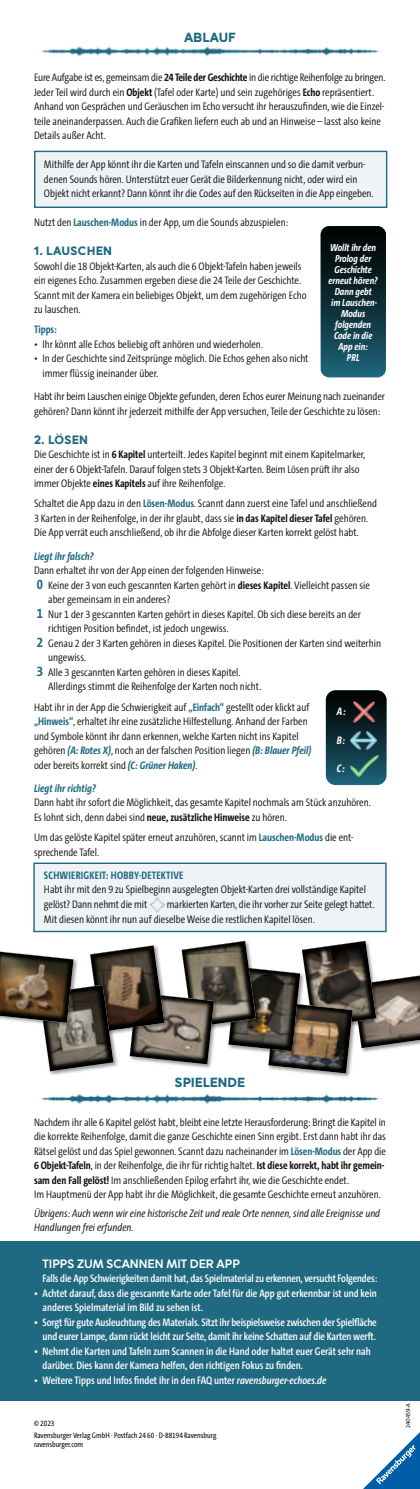
<style>
.page{position:relative;width:420px;height:1489px;background:#fff}
.page>*{position:absolute;margin:0;border:0;box-sizing:border-box;transform-origin:0 0}
.t1{font:900 12px "Sentic Text";color:#1f6981}
.t2{font:300 11px/14.5px "The Sans Cd LF4";color:#11110f}
.t3{font:600 11px/14.5px "The Sans Cd LF6";letter-spacing:-.01em;color:#fff}
.t4{font:italic 300 11px/14.5px "The Sans Cd LF4";color:#11110f}
.t5{font:700 11px "The Sans Cd LF7";letter-spacing:-.005em;color:#11110f}
.t6{font:700 11px "The Sans Cd LF7";letter-spacing:.02em;color:#1f6981}
.t7{font:italic 700 11px "The Sans Cd LF7";letter-spacing:.005em;color:#1f6981}
.t8{font:700 11px "Sentic Display";color:#fff}
.t9{font:900 11px "Sentic Text";letter-spacing:.02em;color:#1f6981}
.t10{font:italic 700 11px "The Sans Cd LF7";color:#fff}
.t11{font:italic 700 10.2px/11px "The Sans Cd LF7";color:#fff;text-align:center}
.t12{font:8px/12.1px "The Sans Cd LF5 Plain";color:#11110f}
.t13{font:6px "The Sans C4 s";color:#11110f}
.s1{font-family:"The Sans Cd LF7";font-weight:700}
.s2{font-family:"The Sans Cd LF7";font-weight:700;color:#1f6981}
.s3{font-family:"The Sans Cd LF7";font-weight:700;font-size:14px;color:#1f6981}
.s4{font-family:"The Sans Cd LF7";font-weight:700;font-style:italic;color:#1f6981}
.s5{font-family:"The Sans Cd LF4";font-weight:300}
.s6{font-style:italic}
</style>
<div class="page">
<svg style="left:364px;top:1432px;width:56px;height:56px"></svg>
<div style="left:267px;top:1000px;width:90px;height:78px;background:#060300;opacity:.4"></div>
<div style="left:33px;top:862px;width:353px;height:70px;background:#eff3f6;border:1px solid #1f6981"></div>
<div style="left:34px;top:151px;width:353px;height:57px;background:#eff3f6;border:1px solid #1f6981"></div>
<img style="left:39px;top:46px;width:343px;height:11px">
<img style="left:149px;top:897px;width:16px;height:16px">
<img style="left:38px;top:1093px;width:345px;height:12px">
<div style="left:0;top:1241px;width:420px;height:160px;background:#1f6981"></div>
<div style="left:326px;top:690px;width:60px;height:95px;background:linear-gradient(to bottom,#000,#1d6176);border-radius:10px"></div>
<img style="left:353px;top:701px;width:21px;height:22px">
<img style="left:350px;top:731px;width:26px;height:18px">
<img style="left:350px;top:755px;width:28px;height:21px">
<div style="left:320px;top:226px;width:66px;height:151px;background:linear-gradient(to bottom,#000,#1c6175);border-radius:9px"></div>
<div style="left:38px;top:983px;width:80px;height:93px;background:#060300;opacity:.4"></div>
<svg style="left:25px;top:941px;width:395px;height:132px"></svg>
<img style="left:0;top:951px;width:73px;height:71px">
<p class="t1" style="left:184px;top:30px;width:53px">ABLAUF</p>
<p class="t2" style="left:34px;top:70px;width:352px">Eure Aufgabe ist es, gemeinsam die <span class="s1">24 Teile der Geschichte</span> in die richtige Reihenfolge zu bringen.<br>Jeder Teil wird durch ein <span class="s1">Objekt</span> (Tafel oder Karte) und sein zugehöriges <span class="s1">Echo</span> repräsentiert.<br>Anhand von Gesprächen und Geräuschen im Echo versucht ihr herauszufinden, wie die Einzel&shy;teile aneinanderpassen. Auch die Grafiken liefern euch ab und an Hinweise – lasst also keine Details außer Acht.</p>
<p class="t2" style="left:44px;top:157px;width:331px">Mithilfe der App könnt ihr die Karten und Tafeln einscannen und so die damit verbun&shy;denen Sounds hören. Unterstützt euer Gerät die Bilderkennung nicht, oder wird ein<br>Objekt nicht erkannt? Dann könnt ihr die Codes auf den Rückseiten in die App eingeben.</p>
<p class="t2" style="left:34px;top:215px;width:255px">Nutzt den <span class="s2">Lauschen-Modus</span> in der App, um die Sounds abzuspielen:</p>
<p class="t9" style="left:34px;top:244px;width:79px">1. LAUSCHEN</p>
<p class="t2" style="left:34px;top:258px;width:274px">Sowohl die 18 Objekt-Karten, als auch die 6 Objekt-Tafeln haben jeweils ein eigenes Echo. Zusammen ergeben diese die 24 Teile der Geschichte.<br>Scannt mit der Kamera ein beliebiges Objekt, um dem zugehörigen Echo zu lauschen.</p>
<p class="t6" style="left:34px;top:322px;width:24px">Tipps:</p>
<p class="t2" style="left:34px;top:336px;width:230px">• Ihr könnt alle Echos beliebig oft anhören und wiederholen.</p>
<p class="t2" style="left:43px;top:351px;width:267px;text-indent:-9px">• In der Geschichte sind Zeitsprünge möglich. Die Echos gehen also nicht immer flüssig ineinander über.</p>
<p class="t2" style="left:34px;top:389px;width:352px">Habt ihr beim Lauschen einige Objekte gefunden, deren Echos eurer Meinung nach zueinander gehören? Dann könnt ihr jederzeit mithilfe der App versuchen, Teile der Geschichte zu lösen:</p>
<p class="t9" style="left:34px;top:432px;width:55px">2. LÖSEN</p>
<p class="t2" style="left:34px;top:447px;width:332px">Die Geschichte ist in <span class="s1">6 Kapitel</span> unterteilt. Jedes Kapitel beginnt mit einem Kapitelmarker, einer der 6 Objekt-Tafeln. Darauf folgen stets 3 Objekt-Karten. Beim Lösen prüft ihr also immer Objekte <span class="s1">eines Kapitels</span> auf ihre Reihenfolge.</p>
<p class="t2" style="left:34px;top:496px;width:344px">Schaltet die App dazu in den <span class="s2">Lösen-Modus</span>. Scannt dann zuerst eine Tafel und anschließend<br>3 Karten in der Reihenfolge, in der ihr glaubt, dass sie <span class="s1">in das Kapitel dieser Tafel</span> gehören.<br>Die App verrät euch anschließend, ob ihr die Abfolge dieser Karten korrekt gelöst habt.</p>
<p class="t7" style="left:34px;top:549px;width:61px">Liegt ihr falsch?</p>
<p class="t2" style="left:34px;top:563px;width:231px">Dann erhaltet ihr von der App einen der folgenden Hinweise:</p>
<p class="t2" style="left:37px;top:577px;width:334px"><span class="s3">0</span> Keine der 3 von euch gescannten Karten gehört in <span class="s1">dieses Kapitel</span>. Vielleicht passen sie</p>
<p class="t2" style="left:48px;top:592px;width:124px">aber gemeinsam in ein anderes?</p>
<p class="t2" style="left:37px;top:606px;width:325px"><span class="s3">1</span> Nur 1 der 3 gescannten Karten gehört in dieses Kapitel. Ob sich diese bereits an der</p>
<p class="t2" style="left:48px;top:621px;width:182px">richtigen Position befindet, ist jedoch ungewiss.</p>
<p class="t2" style="left:37px;top:635px;width:345px"><span class="s3">2</span> Genau 2 der 3 Karten gehören in dieses Kapitel. Die Positionen der Karten sind weiterhin</p>
<p class="t2" style="left:48px;top:650px;width:39px">ungewiss.</p>
<p class="t2" style="left:37px;top:664px;width:205px"><span class="s3">3</span> Alle 3 gescannten Karten gehören in dieses Kapitel.</p>
<p class="t2" style="left:48px;top:679px;width:214px">Allerdings stimmt die Reihenfolge der Karten noch nicht.</p>
<p class="t2" style="left:34px;top:699px;width:278px">Habt ihr in der App die Schwierigkeit auf <span class="s2">„Einfach“</span> gestellt oder klickt auf <span class="s2">„Hinweis“</span>, erhaltet ihr eine zusätzliche Hilfestellung. Anhand der Farben und Symbole könnt ihr dann erkennen, welche Karten nicht ins Kapitel gehören <span class="s4">(A: Rotes X)</span>, noch an der falschen Position liegen <span class="s4">(B: Blauer Pfeil) </span>oder bereits korrekt sind <span class="s4">(C: Grüner Haken)</span>.</p>
<p class="t7" style="left:34px;top:781px;width:63px">Liegt ihr richtig?</p>
<p class="t2" style="left:34px;top:795px;width:338px">Dann habt ihr sofort die Möglichkeit, das gesamte Kapitel nochmals am Stück anzuhören.<br>Es lohnt sich, denn dabei sind <span class="s1">neue, zusätzliche Hinweise</span> zu hören.</p>
<p class="t2" style="left:34px;top:829px;width:320px">Um das gelöste Kapitel später erneut anzuhören, scannt im <span class="s2">Lauschen-Modus</span> die ent&shy;sprechende Tafel.</p>
<p class="t6" style="left:44px;top:868px;width:141px">SCHWIERIGKEIT: HOBBY-DETEKTIVE</p>
<p class="t2" style="left:44px;top:882px;width:323px">Habt ihr mit den 9 zu Spielbeginn ausgelegten Objekt-Karten drei vollständige Kapitel gelöst? Dann nehmt die mit</p>
<p class="t11" style="left:328px;top:241px;width:51px">Wollt ihr den<br>Prolog der<br>Geschichte erneut hören?<br>Dann gebt<br>im Lauschen-<br>Modus folgenden<br>Code in die<br>App ein:<br>PRL</p>
<p class="t10" style="left:337px;top:704px;width:10px">A:</p>
<p class="t10" style="left:337px;top:733px;width:10px">B:</p>
<p class="t10" style="left:337px;top:761px;width:9px">C:</p>
<p class="t2" style="left:44px;top:896px;width:332px;text-indent:123px">markierten Karten, die ihr vorher zur Seite gelegt hattet.<br>Mit diesen könnt ihr nun auf dieselbe Weise die restlichen Kapitel lösen.</p>
<p class="t1" style="left:175px;top:1074px;width:71px">SPIELENDE</p>
<p class="t2" style="left:34px;top:1114px;width:353px;text-align:justify">Nachdem ihr alle 6 Kapitel gelöst habt, bleibt eine letzte Herausforderung: Bringt die Kapitel in die korrekte Reihenfolge, damit die ganze Geschichte einen Sinn ergibt. Erst dann habt ihr das Rätsel gelöst und das Spiel gewonnen. Scannt dazu nacheinander im <span class="s2">Lösen-Modus</span> der App die</p>
<p class="t5" style="left:34px;top:1158px;width:351px">6 Objekt-Tafeln<span class="s5">, in der Reihenfolge, die ihr für richtig haltet.</span> Ist diese korrekt, habt ihr gemein-</p>
<p class="t2" style="left:34px;top:1172px;width:348px"><span class="s1">sam den Fall gelöst!</span> Im anschließenden Epilog erfahrt ihr, wie die Geschichte endet.<br>Im Hauptmenü der App habt ihr die Möglichkeit, die gesamte Geschichte erneut anzuhören.</p>
<p class="t4" style="left:34px;top:1205px;width:347px">Übrigens: Auch wenn wir eine historische Zeit und reale Orte nennen, sind alle Ereignisse und<br>Handlungen frei erfunden.</p>
<p class="t8" style="left:43px;top:1256px;width:199px">TIPPS ZUM SCANNEN MIT DER APP</p>
<p class="t3" style="left:43px;top:1270px;width:336px">Falls die App Schwierigkeiten damit hat, das Spielmaterial zu erkennen, versucht Folgendes:</p>
<p class="t3" style="left:43px;top:1285px;width:335px;text-indent:-9px">• Achtet darauf, dass die gescannte Karte oder Tafel für die App gut erkennbar ist und kein anderes Spielmaterial im Bild zu sehen ist.</p>
<p class="t3" style="left:34px;top:1314px;width:344px;text-align:right">• Sorgt für gute Ausleuchtung des Materials. Sitzt ihr beispielsweise zwischen der Spielfläche und eurer Lampe, dann rückt leicht zur Seite, damit ihr keine Schatten auf die Karten werft.</p>
<p class="t3" style="left:43px;top:1342px;width:329px;text-indent:-9px">• Nehmt die Karten und Tafeln zum Scannen in die Hand oder haltet euer Gerät sehr nah darüber. Dies kann der Kamera helfen, den richtigen Fokus zu finden.</p>
<p class="t3" style="left:34px;top:1371px;width:294px">• Weitere Tipps und Infos findet ihr in den FAQ unter <span class="s6">ravensburger-echoes.de</span></p>
<p class="t12" style="left:34px;top:1416px;width:184px">© 2023<br>Ravensburger Verlag GmbH · Postfach 24 60 · D-88194 Ravensburg</p>
<p class="t12" style="left:34px;top:1437px;width:51px">ravensburger.com</p>
<p class="t13" style="left:404px;top:1427px;width:26px;rotate:-90deg">240459-A</p>
</div>
